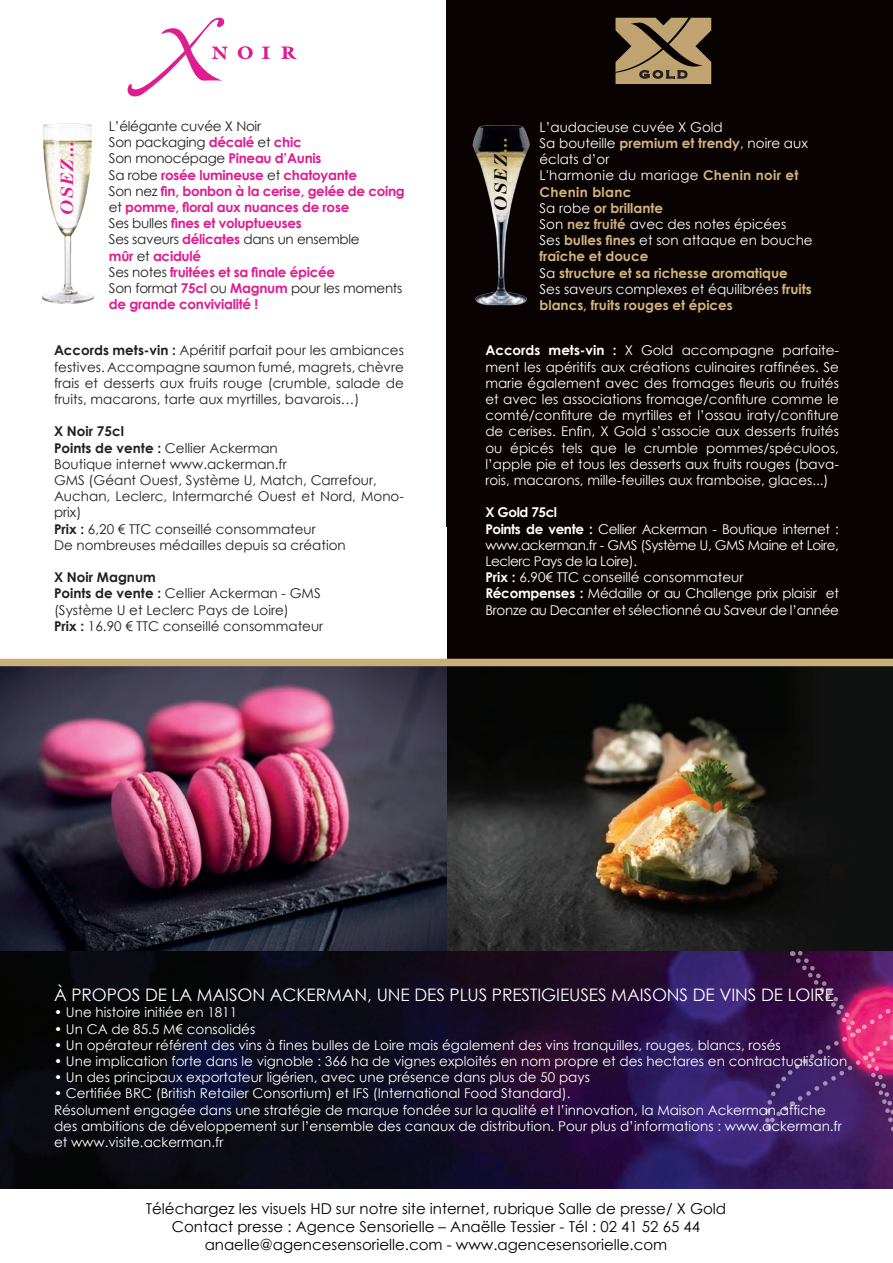
<style>
.page{position:relative;width:893px;height:1263px;background:#fff}
.page>*{position:absolute;margin:0;border:0;box-sizing:border-box;transform-origin:0 0}
.t1{font:18.45px "Cg 224 Caslon Bd It";color:#080302}
.t2{font:18.45px "Cg 224 Caslon Bd It";color:#df1c90}
.t3{font:17.25px "Century Gothic";letter-spacing:-.005em;color:#fff}
.t4{font:15px/18px "Century Gothic";color:#000001;text-align:center}
.t5{font:13.5px/16.2px "Century Gothic";color:#fff}
.t6{font:13.5px/16.2px "Century Gothic";color:#231f20}
.t7{font:700 13.5px/16.2px "Century Gothic";letter-spacing:-.02em;color:#df1c90}
.t8{font:13.5px/16.2px "Century Gothic";letter-spacing:-.02em;color:#fff}
.s1{font-weight:400;color:#231f20}
.s2{font-weight:700}
.s3{color:#bd932b}
.s4{font-weight:700;color:#d3b47c}
.s5{font-weight:700;color:#caae7a}
</style>
<div class="page">
<div style="left:446px;top:0;width:447px;height:659px;background:#080302"></div>
<img style="left:41px;top:123px;width:53px;height:181px">
<img style="left:472px;top:125px;width:58px;height:181px">
<img style="left:0;top:950px;width:763px;height:238px">
<svg style="left:763px;top:950px;width:130px;height:239px;background:#541e5e"></svg>
<img style="left:446px;top:666px;width:447px;height:284px">
<svg style="left:615px;top:18px;width:96px;height:66px"></svg>
<svg style="left:238px;top:46px;width:15px;height:13px"></svg>
<svg style="left:262px;top:47px;width:8px;height:12px"></svg>
<svg style="left:281px;top:47px;width:16px;height:12px"></svg>
<svg style="left:128px;top:17px;width:100px;height:80px"></svg>
<img style="left:0;top:666px;width:446px;height:284px">
<div style="left:0;top:659px;width:893px;height:7px;background:#caae7a"></div>
<h1 class="t2" style="left:58px;top:215px;width:76px;rotate:-90deg">OSEZ…</h1>
<p class="t7" style="left:109px;top:117px;width:297px"><span class="s1">L’élégante cuvée X Noir<br>Son packaging</span> décalé <span class="s1">et</span> chic<br><span class="s1">Son monocépage</span> Pineau d’Aunis<br><span class="s1">Sa robe</span> rosée lumineuse <span class="s1">et</span> chatoyante<br><span class="s1">Son nez</span> fin, bonbon à la cerise, gelée de coing <span class="s1">et</span> pomme, floral aux nuances de rose<br><span class="s1">Ses bulles</span> fines et voluptueuses<br><span class="s1">Ses saveurs</span> délicates <span class="s1">dans un ensemble<br></span>mûr <span class="s1">et</span> acidulé<br><span class="s1">Ses notes</span> fruitées et sa finale épicée<br><span class="s1">Son format</span> 75cl <span class="s1">ou</span> Magnum <span class="s1">pour les moments </span>de grande convivialité !</p>
<p class="t6" style="left:54px;top:342px;width:351px;text-align:justify"><span class="s2">Accords mets-vin :</span> Apéritif parfait pour les ambiances festives. Accompagne saumon fumé, magrets, chèvre frais et desserts aux fruits rouge (crumble, salade de fruits, macarons, tarte aux myrtilles, bavarois…)</p>
<p class="t6" style="left:54px;top:423px;width:351px"><span class="s2">X Noir 75cl<br>Points de vente :</span> Cellier Ackerman<br>Boutique internet www.ackerman.fr<br>GMS (Géant Ouest, Système U, Match, Carrefour, Auchan, Leclerc, Intermarché Ouest et Nord, Mono&shy;prix)<br><span class="s2">Prix :</span> 6,20 € TTC conseillé consommateur<br>De nombreuses médailles depuis sa création</p>
<p class="t6" style="left:54px;top:569px;width:271px"><span class="s2">X Noir Magnum<br>Points de vente :</span> Cellier Ackerman - GMS (Système U et Leclerc Pays de Loire)<br><span class="s2">Prix :</span> 16.90 € TTC conseillé consommateur</p>
<h1 class="t1" style="left:492px;top:211px;width:76px;rotate:-90deg">OSEZ<span class="s3">…</span></h1>
<p class="t5" style="left:539px;top:119px;width:275px">L’audacieuse cuvée X Gold<br>Sa bouteille <span class="s4">premium et trendy</span>, noire aux éclats d’or<br>L'harmonie du mariage <span class="s4">Chenin noir et<br>Chenin blanc<br></span>Sa robe <span class="s4">or brillante<br></span>Son <span class="s5">nez fruité</span> avec des notes épicées<br>Ses <span class="s4">bulles fines</span> et son attaque en bouche <span class="s4">fraîche et douce<br></span>Sa <span class="s4">structure et sa richesse aromatique<br></span>Ses saveurs complexes et équilibrées <span class="s4">fruits blancs, fruits rouges et épices</span></p>
<p class="t5" style="left:485px;top:342px;width:355px;text-align:justify"><span class="s2">Accords mets-vin :</span> X Gold accompagne parfaite&shy;ment les apéritifs aux créations culinaires raffinées. Se marie également avec des fromages fleuris ou fruités et avec les associations fromage/confiture comme le comté/confiture de myrtilles et l’ossau iraty/confiture de cerises. Enfin, X Gold s’associe aux desserts fruités ou épicés tels que le crumble pommes/spéculoos, l’apple pie et tous les desserts aux fruits rouges (bava&shy;rois, macarons, mille-feuilles aux framboise, glaces...)</p>
<p class="t8" style="left:485px;top:504px;width:355px"><span class="s2">X Gold 75cl<br>Points de vente :</span> Cellier Ackerman - Boutique internet : www.ackerman.fr - GMS (Système U, GMS Maine et Loire, Leclerc Pays de la Loire).<br><span class="s2">Prix :</span> 6.90€ TTC conseillé consommateur<br><span class="s2">Récompenses :</span> Médaille or au Challenge prix plaisir et Bronze au Decanter et sélectionné au Saveur de l’année</p>
<p class="t3" style="left:54px;top:983px;width:781px">À PROPOS DE LA MAISON ACKERMAN, UNE DES PLUS PRESTIGIEUSES MAISONS DE VINS DE LOIRE</p>
<p class="t5" style="left:54px;top:1004px;width:185px">• Une histoire initiée en 1811</p>
<p class="t5" style="left:54px;top:1020px;width:203px">• Un CA de 85.5 M€ consolidés</p>
<p class="t5" style="left:54px;top:1036px;width:728px">• Un opérateur référent des vins à fines bulles de Loire mais également des vins tranquilles, rouges, blancs, rosés</p>
<p class="t5" style="left:54px;top:1053px;width:795px">• Une implication forte dans le vignoble : 366 ha de vignes exploités en nom propre et des hectares en contractualisation</p>
<p class="t5" style="left:54px;top:1069px;width:537px">• Un des principaux exportateur ligérien, avec une présence dans plus de 50 pays</p>
<p class="t5" style="left:54px;top:1085px;width:789px">• Certifiée BRC (British Retailer Consortium) et IFS (International Food Standard).<br>Résolument engagée dans une stratégie de marque fondée sur la qualité et l’innovation, la Maison Ackerman affiche des ambitions de développement sur l’ensemble des canaux de distribution. Pour plus d’informations : www.ackerman.fr et www.visite.ackerman.fr</p>
<p class="t4" style="left:146px;top:1199px;width:582px">Téléchargez les visuels HD sur notre site internet, rubrique Salle de presse/ X Gold<br>Contact presse : Agence Sensorielle – Anaëlle Tessier - Tél : 02 41 52 65 44 anaelle@agencesensorielle.com - www.agencesensorielle.com</p>
</div>
